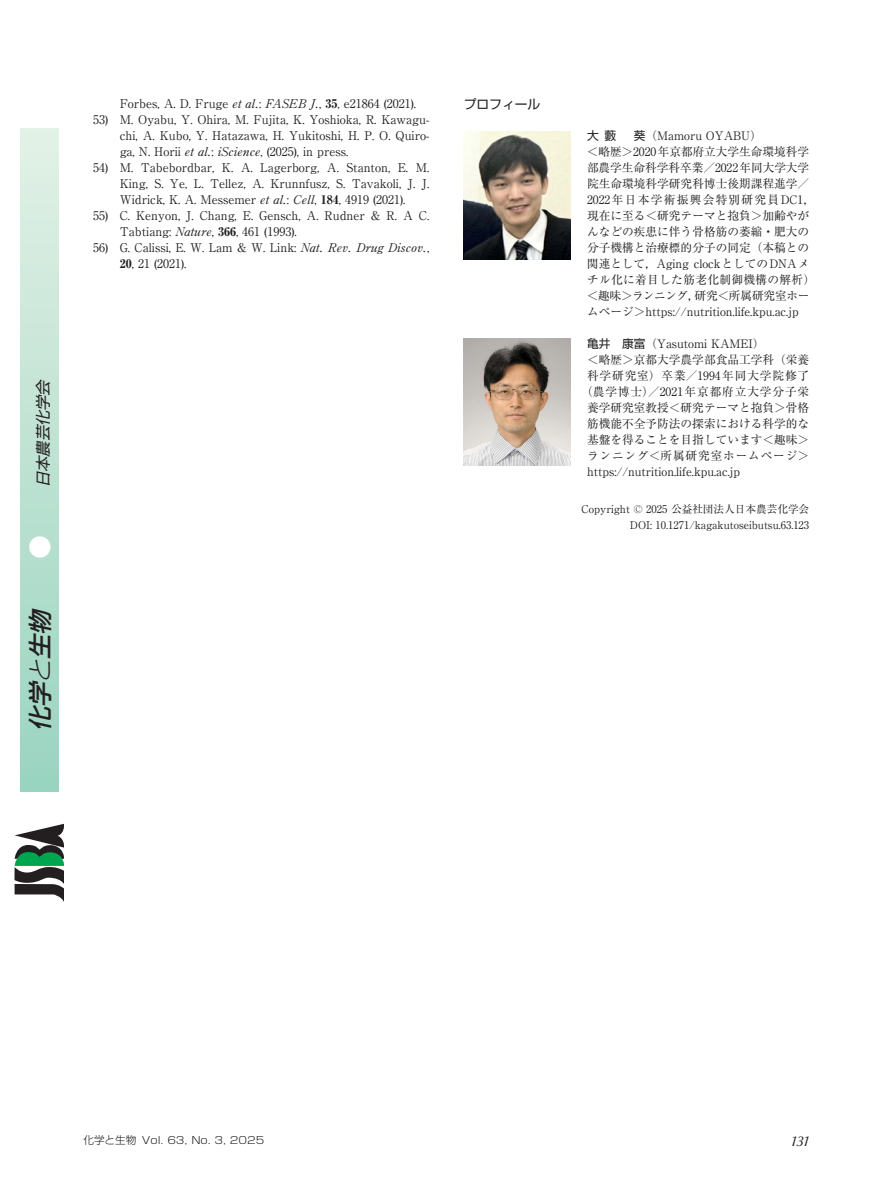
<style>
.page{position:relative;width:893px;height:1191px;background:#fff}
.page>*{position:absolute;margin:0;border:0;box-sizing:border-box;transform-origin:0 0}
.t1{font:italic 500 24px "Shin Go Pr 6";color:#231f20}
.t2{font:500 24px "Shin Go Pr 6";color:#fff}
.t3{font:italic 15.15px "Shin Go Pr 6";color:#231f20}
.t4{font:italic 13.8px "Optima Nova LT Pro";color:#231f20}
.t5{font:12.75px "Shin Go Pr 6";color:#231f20}
.t6{font:12px/16px "Ryumin Pr 6";color:#231f20;text-align:justify}
.t7{font:11.7px/16px "Ryumin Pr 6";color:#231f20}
.t8{font:11.7px "Ryumin Pr 6";letter-spacing:.075em;color:#231f20}
.t9{font:11.7px "Ryumin Pr 6";letter-spacing:.07em;color:#231f20}
.t10{font:10.65px/15.9px "Ryumin Pr 6";color:#231f20;text-align:right}
.t11{font:300 10.05px "Shin Go Pr 6";color:#231f20;scale:1.13 1}
.s1{font-weight:300}
.s2{font-weight:800}
.s3{font-family:"Shin Go Pr 6"}
.s4{font-family:"Koz Min Pro"}
.s5{font-size:10.65px}
</style>
<div class="page">
<img style="left:464px;top:131px;width:106px;height:128px">
<img style="left:464px;top:338px;width:106px;height:128px">
<div style="left:20px;top:128px;width:38px;height:663px;background:linear-gradient(to bottom,#e3f1e6,#99d3c0)"></div>
<svg style="left:14px;top:823px;width:50px;height:78px"></svg>
<p class="t3" style="left:30px;top:487px;width:113px;rotate:-90deg">日本農芸化学会</p>
<h1 class="t2" style="left:20px;top:559px;width:25px;rotate:-90deg">●</h1>
<h1 class="t1" style="left:20px;top:731px;width:154px;rotate:-90deg">化学<span class="s1">と</span>生物　</h1>
<p class="t6" style="left:120px;top:95px;width:298px">Forbes, A. D. Fruge et al.: FASEB J., <span class="s2">35</span>, e21864 (2021).</p>
<p class="t6" style="left:120px;top:111px;width:311px;text-indent:-27px">53) M. Oyabu, Y. Ohira, M. Fujita, K. Yoshioka, R. Kawagu&shy;chi, A. Kubo, Y. Hatazawa, H. Yukitoshi, H. P. O. Quiro&shy;ga, N. Horii et al.: iScience, (2025), in press.</p>
<p class="t6" style="left:120px;top:159px;width:311px;text-indent:-27px">54) M. Tabebordbar, K. A. Lagerborg, A. Stanton, E. M.<br>King, S. Ye, L. Tellez, A. Krunnfusz, S. Tavakoli, J. J.<br>Widrick, K. A. Messemer et al.: Cell, <span class="s2">184</span>, 4919 (2021).</p>
<p class="t6" style="left:120px;top:207px;width:311px;text-indent:-27px">55) C. Kenyon, J. Chang, E. Gensch, A. Rudner &amp; R. A C.<br>Tabtiang: Nature, <span class="s2">366</span>, 461 (1993).</p>
<p class="t6" style="left:120px;top:239px;width:311px;text-indent:-27px">56) G. Calissi, E. W. Lam &amp; W. Link: Nat. Rev. Drug Discov.,<br><span class="s2">20</span>, 21 (2021).</p>
<p class="t5" style="left:464px;top:93px;width:78px">プロフィール</p>
<p class="t7" style="left:587px;top:127px;width:230px"><span class="s3">大藪　葵</span>（Mamoru OYABU）<br><span class="s4">＜</span>略歴<span class="s4">＞</span>2020年京都府立大学生命環境科学部農学生命科学科卒業／2022年同大学大学院生命環境科学研究科博士後期課程進学／<br>2022年日本学術振興会特別研究員DC1<span class="s4">，</span>現在に至る<span class="s4">＜</span>研究テーマと抱負<span class="s4">＞</span>加齢やがんなどの疾患に伴う骨格筋の萎縮<span class="s4">・</span>肥大の分子機構と治療標的分子の同定（本稿との関連として<span class="s4">，</span>Aging clockとしてのDNAメチル化に着目した筋老化制御機構の解析）<span class="s4">＜</span>趣味<span class="s4">＞</span>ランニング<span class="s4">，</span>研究<span class="s4">＜</span>所属研究室ホームページ<span class="s4">＞</span>https://nutrition.life.kpu.ac.jp</p>
<p class="t7" style="left:587px;top:335px;width:179px"><span class="s3">亀井　康富</span>（Yasutomi KAMEI）</p>
<p class="t7" style="left:587px;top:351px;width:224px"><span class="s4">＜</span>略歴<span class="s4">＞</span>京都大学農学部食品工学科（栄養</p>
<p class="t8" style="left:587px;top:366px;width:224px">科学研究室）卒業／1994年同大学院修了</p>
<p class="t8" style="left:581px;top:382px;width:230px">（農学博士）／2021年京都府立大学分子栄</p>
<p class="t7" style="left:587px;top:399px;width:224px">養学研究室教授<span class="s4">＜</span>研究テーマと抱負<span class="s4">＞</span>骨格</p>
<p class="t7" style="left:587px;top:415px;width:224px">筋機能不全予防法の探索における科学的な</p>
<p class="t7" style="left:587px;top:431px;width:224px">基盤を得ることを目指しています<span class="s4">＜</span>趣味<span class="s4">＞</span></p>
<p class="t9" style="left:587px;top:446px;width:224px">ランニング<span class="s4">＜</span>所属研究室ホームページ<span class="s4">＞</span></p>
<p class="t7" style="left:587px;top:463px;width:155px">https://nutrition.life.kpu.ac.jp</p>
<p class="t10" style="left:581px;top:500px;width:229px">Copyright © 2025 公益社団法人日本農芸化学会<br>DOI: 10.1271/kagakutoseibutsu.63.123</p>
<p class="t11" style="left:83px;top:1131px;width:162px"><span class="s5">化学と生物</span> Vol. 63, No. 3, 2025</p>
<p class="t4" style="left:792px;top:1132px;width:19px">131</p>
</div>
